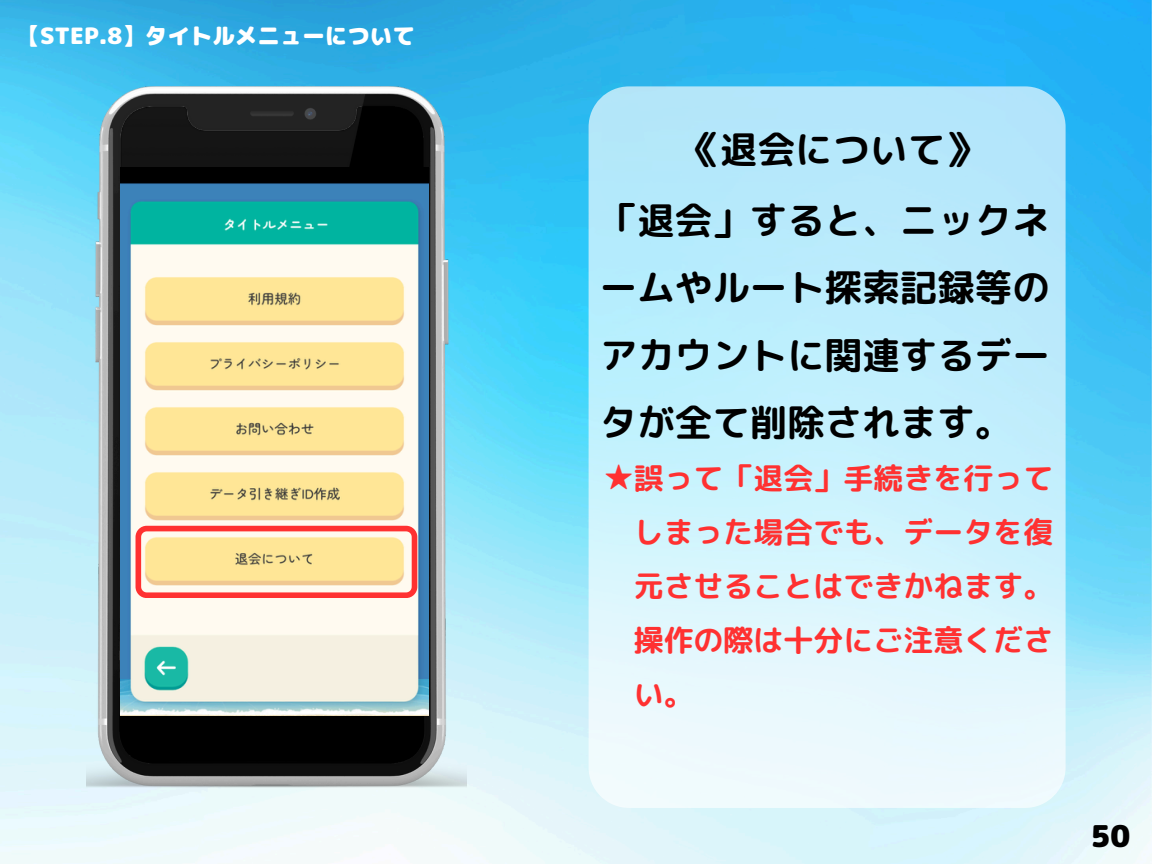
<style>
.page{position:relative;width:1152px;height:864px;background:#fff}
.page>*{position:absolute;margin:0;border:0;box-sizing:border-box;transform-origin:0 0}
.t1{font:37.5px/67.5px "rounded mplus 1 p bold";color:#000;text-align:justify}
.t2{font:30px/54px "rounded mplus 1 p bold";color:#ff3131;text-align:justify}
.t3{font:30px "rounded mplus 1 p black";color:#000}
.t4{font:22.5px "rounded mplus 1 p black";color:#fff}
</style>
<div class="page">
<img style="left:0;top:0;width:1152px;height:864px">
<svg style="left:589px;top:86px;width:477px;height:722px;background:#caf0fc"></svg>
<img style="left:86px;top:86px;width:381px;height:701px">
<img style="left:121px;top:168px;width:308px;height:548px">
<svg style="left:136px;top:526px;width:281px;height:72px"></svg>
<p class="t4" style="left:18px;top:20px;width:399px">【STEP.8】タイトルメニューについて</p>
<h1 class="t1" style="left:683px;top:116px;width:301px">《退会について》</h1>
<h1 class="t1" style="left:600px;top:186px;width:451px">「退会」すると、ニックネームやルート探索記録等のアカウントに関連するデータが全て削除されます。</h1>
<h2 class="t2" style="left:634px;top:450px;width:421px;text-indent:-30px">★誤って「退会」手続きを行ってしまった場合でも、データを復元させることはできかねます。操作の際は十分にご注意ください。</h2>
<p class="t3" style="left:1091px;top:815px;width:41px">50</p>
</div>
